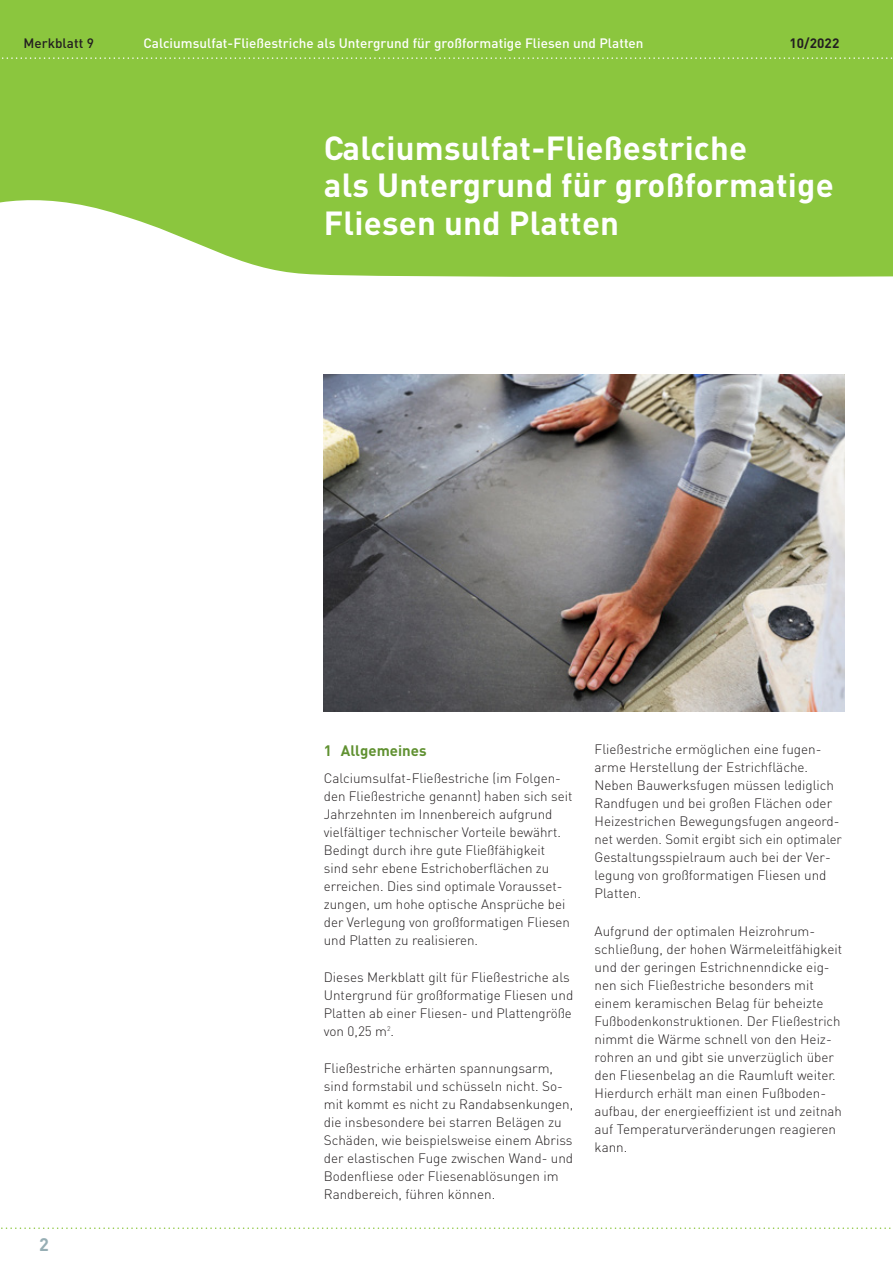
<style>
.page{position:relative;width:893px;height:1263px;background:#fff}
.page>*{position:absolute;margin:0;border:0;box-sizing:border-box;transform-origin:0 0}
.t1{font:700 33px/37.5px "DIN";letter-spacing:.005em;color:#fff}
.t2{font:700 18px "DIN";color:#96aeb4}
.t3{font:700 15px "DIN";color:#609131}
.t4{font:300 13.5px/18px "DIN";color:#231f20}
.t5{font:500 13.5px "DIN";letter-spacing:.005em;color:#fff}
.t6{font:500 13.5px "DIN";letter-spacing:.005em;color:#231f20}
.t7{font:700 13.5px "DIN";letter-spacing:.005em;color:#231f20}
</style>
<div class="page">
<div style="left:0;top:0;width:893px;height:281px;background:#8bc63e"></div>
<svg style="left:0;top:200px;width:893px;height:81px"></svg>
<svg style="left:2px;top:57px;width:891px;height:2px"></svg>
<img style="left:324px;top:374px;width:521px;height:337px">
<svg style="left:1px;top:1227px;width:890px;height:2px"></svg>
<p class="t6" style="left:23px;top:35px;width:72px">Merkblatt 9</p>
<p class="t5" style="left:143px;top:35px;width:502px">Calciumsulfat-Fließestriche als Untergrund für großformatige Fliesen und Platten</p>
<p class="t7" style="left:789px;top:35px;width:51px">10/2022</p>
<h1 class="t1" style="left:324px;top:128px;width:511px">Calciumsulfat-Fließestriche<br>als Untergrund für großformatige<br>Fliesen und Platten</h1>
<h2 class="t2" style="left:39px;top:1232px;width:11px">2</h2>
<p class="t3" style="left:324px;top:740px;width:104px">1 Allgemeines</p>
<p class="t4" style="left:324px;top:768px;width:250px">Calciumsulfat-Fließestriche (im Folgen&shy;den Fließestriche genannt) haben sich seit Jahrzehnten im Innenbereich aufgrund vielfältiger technischer Vorteile bewährt.<br>Bedingt durch ihre gute Fließfähigkeit sind sehr ebene Estrichoberflächen zu erreichen. Dies sind optimale Vorausset&shy;zungen, um hohe optische Ansprüche bei der Verlegung von großformatigen Fliesen und Platten zu realisieren.</p>
<p class="t4" style="left:324px;top:967px;width:251px">Dieses Merkblatt gilt für Fließestriche als Untergrund für großformatige Fliesen und Platten ab einer Fliesen- und Plattengröße von 0,25 m<sup>2</sup>.</p>
<p class="t4" style="left:324px;top:1059px;width:251px">Fließestriche erhärten spannungsarm, sind formstabil und schüsseln nicht. So&shy;mit kommt es nicht zu Randabsenkungen, die insbesondere bei starren Belägen zu Schäden, wie beispielsweise einem Abriss der elastischen Fuge zwischen Wand- und Bodenfliese oder Fliesenablösungen im Randbereich, führen können.</p>
<p class="t4" style="left:595px;top:740px;width:249px">Fließestriche ermöglichen eine fugen&shy;arme Herstellung der Estrichfläche.<br>Neben Bauwerksfugen müssen lediglich Randfugen und bei großen Flächen oder Heizestrichen Bewegungsfugen angeord&shy;net werden. Somit ergibt sich ein optimaler Gestaltungsspielraum auch bei der Ver&shy;legung von großformatigen Fliesen und Platten.</p>
<p class="t4" style="left:595px;top:921px;width:249px">Aufgrund der optimalen Heizrohrum&shy;schließung, der hohen Wärmeleitfähigkeit und der geringen Estrichnenndicke eig&shy;nen sich Fließestriche besonders mit einem keramischen Belag für beheizte Fußbodenkonstruktionen. Der Fließestrich nimmt die Wärme schnell von den Heiz&shy;rohren an und gibt sie unverzüglich über den Fliesenbelag an die Raumluft weiter.<br>Hierdurch erhält man einen Fußboden&shy;aufbau, der energieeffizient ist und zeitnah auf Temperaturveränderungen reagieren kann.</p>
</div>
